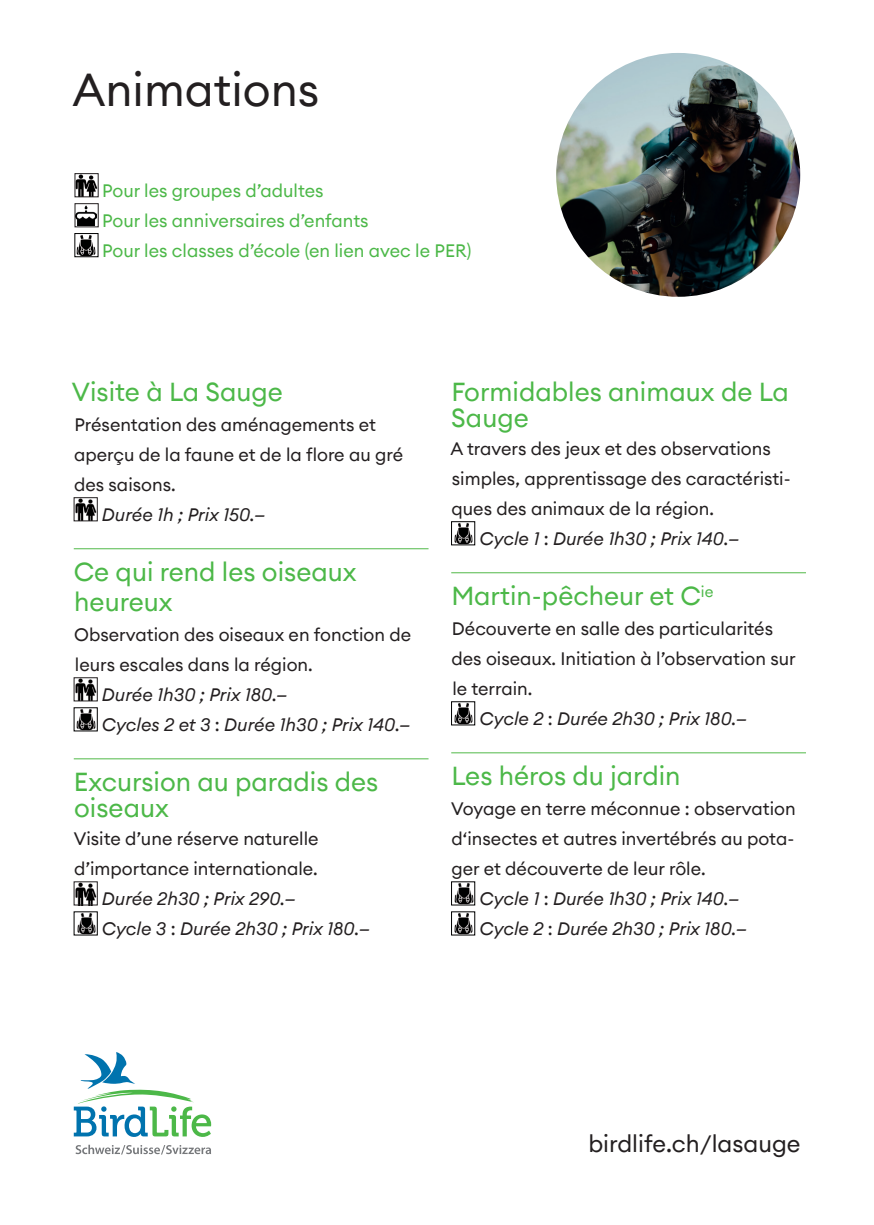
<style>
.page{position:relative;width:874px;height:1225px;background:#fff}
.page>*{position:absolute;margin:0;border:0;box-sizing:border-box;transform-origin:0 0}
.t1{font:46px "Euclid Circular A";color:#231f20}
.t2{font:26px/26px "Euclid Circular A";color:#4cb848}
.t3{font:23.6px "Euclid Circular A";color:#231f20}
.t4{font:18px/30px "Euclid Circular A";color:#231f20}
.t5{font:italic 18px/30px "Euclid Circular A";color:#231f20}
.t6{font:18px/30px "Euclid Circular A";color:#4cb848}
.s1{font-style:normal}
</style>
<div class="page">
<svg style="left:74px;top:1052px;width:137px;height:85px"></svg>
<svg style="left:76px;top:1144px;width:135px;height:10px"></svg>
<hr style="left:74px;top:548px;width:354px;height:1px;background:#51b948">
<hr style="left:74px;top:758px;width:354px;height:1px;background:#51b948">
<img style="left:76px;top:499px;width:19px;height:20px">
<div style="left:74px;top:497px;width:23px;height:24px;border:1px solid #231f20"></div>
<img style="left:76px;top:679px;width:19px;height:20px">
<div style="left:74px;top:677px;width:23px;height:24px;border:1px solid #231f20"></div>
<img style="left:76px;top:709px;width:19px;height:20px">
<img style="left:76px;top:883px;width:19px;height:20px">
<img style="left:77px;top:913px;width:18px;height:20px">
<hr style="left:451px;top:572px;width:354px;height:1px;background:#51b948">
<hr style="left:451px;top:752px;width:354px;height:1px;background:#51b948">
<img style="left:454px;top:523px;width:19px;height:20px">
<div style="left:451px;top:521px;width:24px;height:24px;border:1px solid #000"></div>
<img style="left:454px;top:703px;width:19px;height:20px">
<div style="left:451px;top:701px;width:24px;height:24px;border:1px solid #000"></div>
<img style="left:454px;top:883px;width:19px;height:20px">
<div style="left:451px;top:881px;width:24px;height:24px;border:1px solid #000"></div>
<img style="left:454px;top:913px;width:19px;height:20px">
<div style="left:451px;top:911px;width:24px;height:24px;border:1px solid #000"></div>
<img style="left:556px;top:53px;width:243px;height:244px;border-radius:122px">
<img style="left:77px;top:175px;width:19px;height:20px">
<div style="left:75px;top:173px;width:23px;height:24px;border:1px solid #231f20"></div>
<img style="left:77px;top:205px;width:19px;height:20px">
<div style="left:75px;top:203px;width:23px;height:24px;border:1px solid #231f20"></div>
<img style="left:76px;top:235px;width:20px;height:20px">
<div style="left:74px;top:233px;width:24px;height:24px;border:1px solid #000"></div>
<h1 class="t1" style="left:72px;top:60px;width:248px">Animations</h1>
<p class="t6" style="left:102px;top:175px;width:370px">Pour les groupes d’adultes<br>Pour les anniversaires d’enfants<br>Pour les classes d’école (en lien avec le PER)</p>
<h2 class="t2" style="left:72px;top:379px;width:212px">Visite à La Sauge</h2>
<p class="t4" style="left:74px;top:409px;width:330px">Présentation des aménagements et aperçu de la faune et de la flore au gré des saisons.</p>
<p class="t5" style="left:102px;top:499px;width:165px">Durée 1h ; Prix 150.—</p>
<h2 class="t2" style="left:74px;top:557px;width:284px;line-height:30px">Ce qui rend les oiseaux heureux</h2>
<p class="t4" style="left:74px;top:619px;width:338px">Observation des oiseaux en fonction de leurs escales dans la région.</p>
<p class="t5" style="left:102px;top:679px;width:310px">Durée 1h30 ; Prix 180.—<br>Cycles 2 et 3 <span class="s1">:</span> Durée 1h30 ; Prix 140.—</p>
<h2 class="t2" style="left:74px;top:769px;width:306px">Excursion au paradis des oiseaux</h2>
<p class="t4" style="left:74px;top:823px;width:246px">Visite d’une réserve naturelle d’importance internationale.</p>
<p class="t5" style="left:102px;top:883px;width:269px">Durée 2h30 ; Prix 290.—<br>Cycle 3 <span class="s1">:</span> Durée 2h30 ; Prix 180.—</p>
<h2 class="t2" style="left:451px;top:379px;width:339px">Formidables animaux de La<br>Sauge</h2>
<p class="t4" style="left:450px;top:433px;width:321px">A travers des jeux et des observations</p>
<p class="t4" style="left:451px;top:463px;width:340px">simples, apprentissage des caractéristi-</p>
<p class="t4" style="left:451px;top:493px;width:264px">ques des animaux de la région.</p>
<p class="t5" style="left:479px;top:523px;width:261px">Cycle 1 <span class="s1">:</span> Durée 1h30 ; Prix 140.—</p>
<h2 class="t2" style="left:451px;top:583px;width:263px">Martin-pêcheur et C<sup>ie</sup></h2>
<p class="t4" style="left:451px;top:613px;width:322px">Découverte en salle des particularités</p>
<p class="t4" style="left:451px;top:643px;width:345px">des oiseaux. Initiation à l’observation sur</p>
<p class="t4" style="left:452px;top:673px;width:81px">le terrain.</p>
<p class="t5" style="left:479px;top:703px;width:269px">Cycle 2 <span class="s1">:</span> Durée 2h30 ; Prix 180.—</p>
<h2 class="t2" style="left:451px;top:763px;width:230px">Les héros du jardin</h2>
<p class="t4" style="left:451px;top:793px;width:346px">Voyage en terre méconnue : observation</p>
<p class="t4" style="left:451px;top:823px;width:344px">d‘insectes et autres invertébrés au pota-</p>
<p class="t4" style="left:451px;top:853px;width:256px">ger et découverte de leur rôle.</p>
<p class="t5" style="left:479px;top:883px;width:261px">Cycle 1 <span class="s1">:</span> Durée 1h30 ; Prix 140.—</p>
<p class="t5" style="left:479px;top:913px;width:269px">Cycle 2 <span class="s1">:</span> Durée 2h30 ; Prix 180.—</p>
<h3 class="t3" style="left:588px;top:1128px;width:214px">birdlife.ch/lasauge</h3>
</div>
